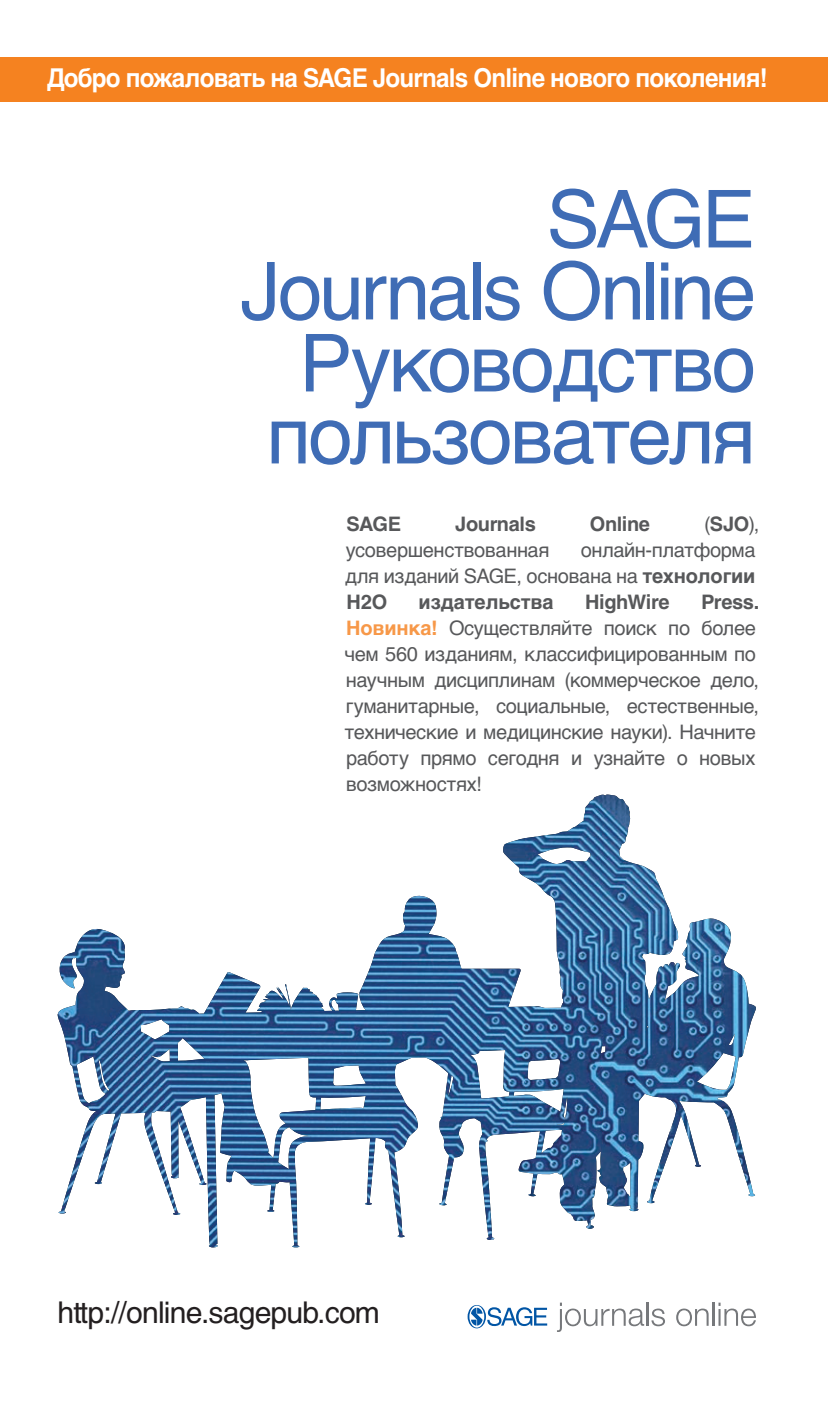
<style>
.page{position:relative;width:828px;height:1404px;background:#fff}
.page>*{position:absolute;margin:0;border:0;box-sizing:border-box;transform-origin:0 0}
.t1{font:80px/72px "Helvetica LTCYR";letter-spacing:-.04em;color:#3f6cb5;text-align:center}
.t2{font:30px "Helvetica LTCYR";letter-spacing:-.025em;color:#231f20}
.description{font:700 26px "Helvetica LTCYR";letter-spacing:-.03em;color:#fff;scale:.93 1}
.call_out{font:20px/26px "Helvetica LTCYR";letter-spacing:-.02em;color:#57585a;text-align:justify}
.call_out-2{font:700 20px "Helvetica LTCYR";letter-spacing:-.015em;color:#57585a}
.s1{font-weight:700}
.s2{font-weight:700;color:#f79848}
</style>
<div class="page">
<hr style="left:646px;top:1303px;width:2px;height:23px;background:#76787b">
<svg style="left:651px;top:1309px;width:14px;height:17px"></svg>
<svg style="left:676px;top:1309px;width:33px;height:17px"></svg>
<hr style="left:713px;top:1303px;width:2px;height:23px;background:#76787b">
<svg style="left:719px;top:1303px;width:37px;height:23px"></svg>
<svg style="left:468px;top:1305px;width:79px;height:23px"></svg>
<svg style="left:557px;top:1303px;width:87px;height:29px"></svg>
<svg style="left:57px;top:794px;width:699px;height:454px"></svg>
<img style="left:278px;top:794px;width:327px;height:217px">
<div style="left:0;top:58px;width:828px;height:44px;background:#f58220"></div>
<p class="description" style="left:47px;top:63px;width:777px">Добро пожаловать на SAGE Journals Online нового поколения!</p>
<p class="t1" style="left:547px;top:184px;width:211px">SAGE</p>
<p class="t1" style="left:241px;top:256px;width:517px">Journals Online</p>
<p class="t1" style="left:266px;top:328px;width:491px">Руководство пользователя</p>
<p class="call_out-2" style="left:346px;top:513px;width:56px">SAGE</p>
<p class="call_out-2" style="left:455px;top:513px;width:82px">Journals</p>
<p class="call_out-2" style="left:590px;top:513px;width:62px">Online</p>
<p class="call_out" style="left:704px;top:511px;width:57px">(<span class="s1">SJO</span>),</p>
<p class="call_out" style="left:346px;top:537px;width:205px">усовершенствованная</p>
<p class="call_out" style="left:345px;top:537px;width:412px;text-indent:236px">онлайн-платформа для изданий SAGE, основана на <span class="s1">технологии H2O</span></p>
<p class="call_out-2" style="left:419px;top:591px;width:137px">издательства</p>
<p class="call_out-2" style="left:585px;top:591px;width:86px">HighWire</p>
<p class="call_out" style="left:345px;top:589px;width:417px;text-align:left;text-indent:357px"><span class="s1">Press.<br></span><span class="s2">Новинка!</span> Осуществляйте поиск по более чем 560 изданиям, классифицированным по научным дисциплинам (коммерческое дело, гуманитарные, социальные, естественные, технические и медицинские науки). Начните работу прямо сегодня и узнайте о новых возможностях!</p>
<p class="t2" style="left:58px;top:1296px;width:324px">http://online.sagepub.com</p>
</div>
